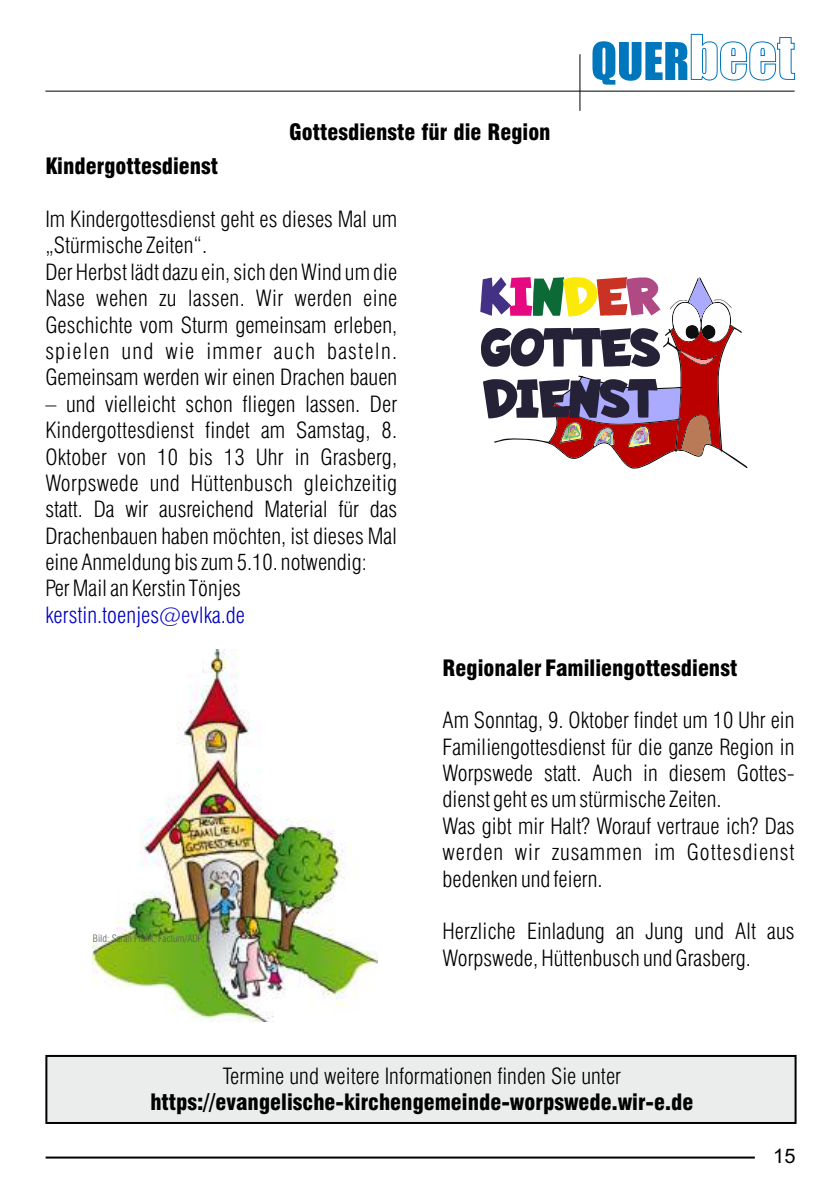
<style>
.page{position:relative;width:840px;height:1191px;background:#fff}
.page>*{position:absolute;margin:0;border:0;box-sizing:border-box;transform-origin:0 0}
.t1{font:300 condensed 22px/26.4px "Swiss 721 BT";color:#000}
.t2{font:900 condensed 22px "Swiss 721 BT";color:#000}
.t3{font:300 condensed 22px "Swiss 721 BT";color:#0000c4}
.t4{font:20px "Arial";color:#000}
.t5{font:300 condensed 10px "Swiss 721 BT";color:#5b5b5b}
</style>
<div class="page">
<div style="left:46px;top:1056px;width:749px;height:67px;background:#ebecec"></div>
<div style="left:45px;top:1055px;width:751px;height:69px;border:2px solid #000"></div>
<img style="left:93px;top:649px;width:285px;height:372px">
<svg style="left:480px;top:277px;width:256px;height:192px"></svg>
<hr style="left:46px;top:1156px;width:708px;height:2px;background:#000">
<hr style="left:45px;top:91px;width:749px;height:1px;background:#000">
<hr style="left:579px;top:54px;width:1px;height:57px;background:#000">
<svg style="left:592px;top:34px;width:203px;height:51px"></svg>
<p class="t2" style="left:289px;top:124px;width:263px">Gottesdienste für die Region</p>
<p class="t2" style="left:45px;top:158px;width:174px">Kindergottesdienst</p>
<p class="t1" style="left:45px;top:208px;width:353px">Im Kindergottesdienst geht es dieses Mal um „Stürmische Zeiten“.<br>Der Herbst lädt dazu ein, sich den Wind um die Nase wehen zu lassen. Wir werden eine Geschichte vom Sturm gemeinsam erleben, spielen und wie immer auch basteln.<br>Gemeinsam werden wir einen Drachen bauen</p>
<p class="t1" style="left:45px;top:393px;width:353px">– und vielleicht schon fliegen lassen. Der Kindergottesdienst findet am Samstag, 8.<br>Oktober von 10 bis 13 Uhr in Grasberg, Worpswede und Hüttenbusch gleichzeitig statt. Da wir ausreichend Material für das Drachenbauen haben möchten, ist dieses Mal eine Anmeldung bis zum 5.10. notwendig:<br>Per Mail an Kerstin Tönjes</p>
<p class="t3" style="left:45px;top:606px;width:201px">kerstin.toenjes@evlka.de</p>
<p class="t5" style="left:93px;top:934px;width:111px">Bild: Sarah Frank, Factum/ADP</p>
<p class="t2" style="left:442px;top:659px;width:296px">Regionaler Familiengottesdienst</p>
<p class="t1" style="left:442px;top:709px;width:353px">Am Sonntag, 9. Oktober findet um 10 Uhr ein Familiengottesdienst für die ganze Region in Worpswede statt. Auch in diesem Gottes&shy;dienst geht es um stürmische Zeiten.<br>Was gibt mir Halt? Worauf vertraue ich? Das werden wir zusammen im Gottesdienst bedenken und feiern.</p>
<p class="t1" style="left:442px;top:920px;width:353px">Herzliche Einladung an Jung und Alt aus<br>Worpswede, Hüttenbusch und Grasberg.</p>
<p class="t1" style="left:223px;top:1065px;width:399px">Termine und weitere Informationen finden Sie unter</p>
<p class="t2" style="left:150px;top:1093px;width:544px">https://evangelische-kirchengemeinde-worpswede.wir-e.de</p>
<p class="t4" style="left:772px;top:1148px;width:24px">15</p>
</div>
